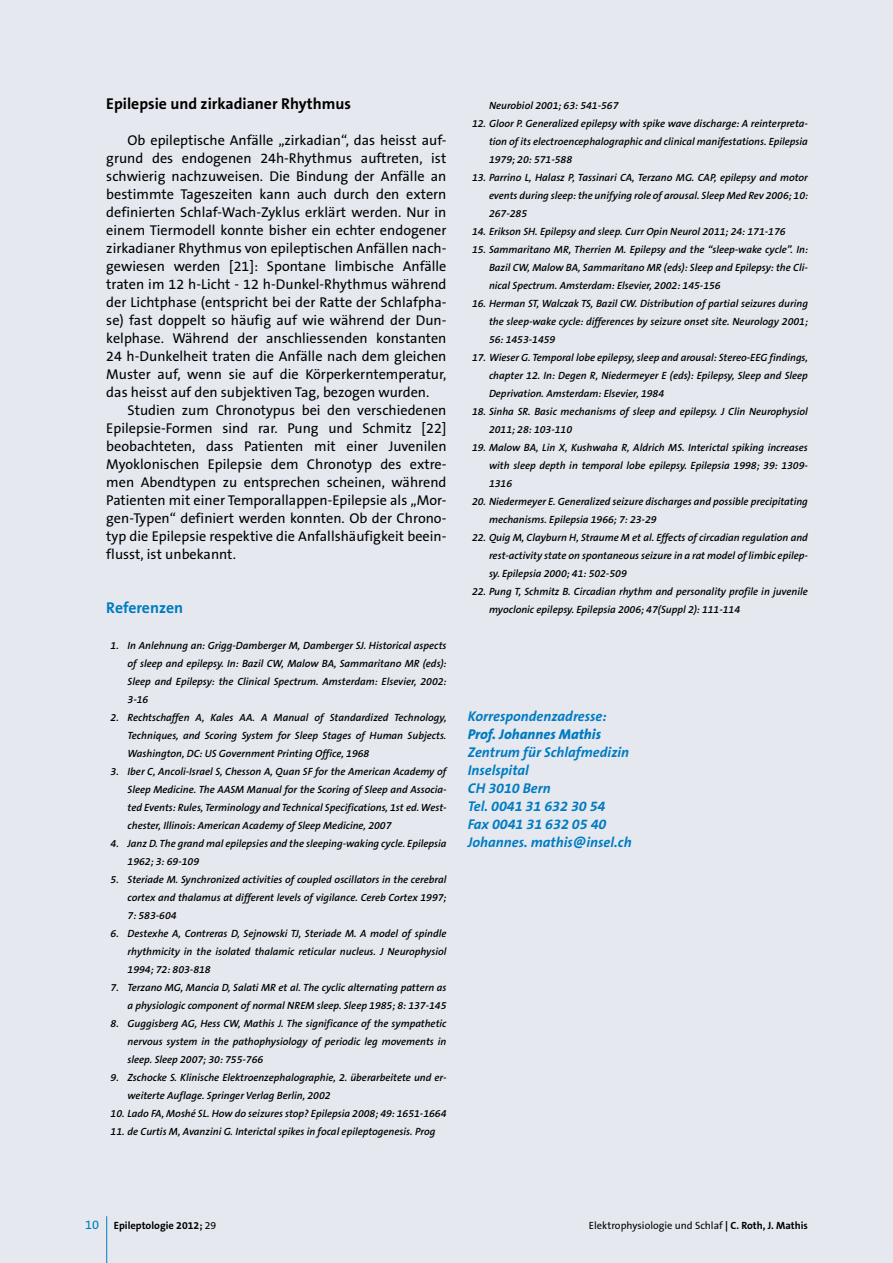
<style>
.page{position:relative;width:893px;height:1263px;background:#e5e9ef}
.page>*{position:absolute;margin:0;border:0;box-sizing:border-box;transform-origin:0 0}
.t1{font:700 15.75px "The Sans B7";color:#000}
.t2{font:700 15.75px "The Sans B7";color:#007bc2}
.t3{font:14.25px/18px "The Sans B5 Plain";color:#000;text-align:justify}
.t4{font:italic 700 14.25px/18px "The Sans B7";color:#007bc2}
.t5{font:italic 800 14.25px "The Sans B8";color:#007bc2}
.t6{font:italic 600 10.5px/18px "The Sans B6";color:#000;text-align:justify}
.t7{font:10.5px "The Sans B5 Plain";color:#000}
.t8{font:700 10.5px "The Sans B7";color:#000}
.s1{font-family:"The Sans B5 Plain";font-weight:400;font-size:12.75px;color:#007bc2}
.s2{font-family:"The Sans B5 Plain";font-weight:400}
.s3{font-family:"The Sans B7";font-weight:700}
</style>
<div class="page">
<hr style="left:106px;top:1216px;width:1px;height:47px;background:#007bc2">
<h1 class="t1" style="left:106px;top:96px;width:246px">Epilepsie und zirkadianer Rhythmus</h1>
<p class="t3" style="left:106px;top:132px;width:342px;text-indent:21px">Ob epileptische Anfälle „zirkadian“, das heisst auf&shy;grund des endogenen 24h-Rhythmus auftreten, ist schwierig nachzuweisen. Die Bindung der Anfälle an bestimmte Tageszeiten kann auch durch den extern definierten Schlaf-Wach-Zyklus erklärt werden. Nur in einem Tiermodell konnte bisher ein echter endogener zirkadianer Rhythmus von epileptischen Anfällen nach&shy;gewiesen werden [21]: Spontane limbische Anfälle traten im 12 h-Licht - 12 h-Dunkel-Rhythmus während der Lichtphase (entspricht bei der Ratte der Schlafpha&shy;se) fast doppelt so häufig auf wie während der Dun&shy;kelphase. Während der anschliessenden konstanten 24 h-Dunkelheit traten die Anfälle nach dem gleichen Muster auf, wenn sie auf die Körperkerntemperatur, das heisst auf den subjektiven Tag, bezogen wurden.</p>
<p class="t3" style="left:106px;top:402px;width:342px;text-indent:21px">Studien zum Chronotypus bei den verschiedenen Epilepsie-Formen sind rar. Pung und Schmitz [22] beobachteten, dass Patienten mit einer Juvenilen Myoklonischen Epilepsie dem Chronotyp des extre&shy;men Abendtypen zu entsprechen scheinen, während Patienten mit einer Temporallappen-Epilepsie als „Mor&shy;gen-Typen“ definiert werden konnten. Ob der Chrono&shy;typ die Epilepsie respektive die Anfallshäufigkeit beein&shy;flusst, ist unbekannt.</p>
<h1 class="t2" style="left:106px;top:600px;width:78px">Referenzen</h1>
<p class="t6" style="left:128px;top:637px;width:321px;text-indent:-17px">1. In Anlehnung an: Grigg-Damberger M, Damberger SJ. Historical aspects of sleep and epilepsy. In: Bazil CW, Malow BA, Sammaritano MR (eds):<br>Sleep and Epilepsy: the Clinical Spectrum. Amsterdam: Elsevier, 2002:<br>3-16</p>
<p class="t6" style="left:128px;top:709px;width:320px;text-indent:-17px">2. Rechtschaffen A, Kales AA. A Manual of Standardized Technology, Techniques, and Scoring System for Sleep Stages of Human Subjects.<br>Washington, DC: US Government Printing Office, 1968</p>
<p class="t6" style="left:128px;top:763px;width:320px;text-indent:-17px">3. Iber C, Ancoli-Israel S, Chesson A, Quan SF for the American Academy of Sleep Medicine. The AASM Manual for the Scoring of Sleep and Associa&shy;ted Events: Rules, Terminology and Technical Specifications, 1st ed. West&shy;chester, Illinois: American Academy of Sleep Medicine, 2007</p>
<p class="t6" style="left:128px;top:835px;width:320px;text-indent:-17px">4. Janz D. The grand mal epilepsies and the sleeping-waking cycle. Epilepsia<br>1962; 3: 69-109</p>
<p class="t6" style="left:128px;top:871px;width:321px;text-indent:-17px">5. Steriade M. Synchronized activities of coupled oscillators in the cerebral cortex and thalamus at different levels of vigilance. Cereb Cortex 1997; 7: 583-604</p>
<p class="t6" style="left:128px;top:925px;width:320px;text-indent:-17px">6. Destexhe A, Contreras D, Sejnowski TJ, Steriade M. A model of spindle rhythmicity in the isolated thalamic reticular nucleus. J Neurophysiol 1994; 72: 803-818</p>
<p class="t6" style="left:111px;top:979px;width:337px;text-align:right">7. Terzano MG, Mancia D, Salati MR et al. The cyclic alternating pattern as a physiologic component of normal NREM sleep. Sleep 1985; 8: 137-145</p>
<p class="t6" style="left:128px;top:1015px;width:320px;text-indent:-17px">8. Guggisberg AG, Hess CW, Mathis J. The significance of the sympathetic nervous system in the pathophysiology of periodic leg movements in sleep. Sleep 2007; 30: 755-766</p>
<p class="t6" style="left:128px;top:1069px;width:320px;text-indent:-17px">9. Zschocke S. Klinische Elektroenzephalographie, 2. überarbeitete und er&shy;weiterte Auflage. Springer Verlag Berlin, 2002</p>
<p class="t6" style="left:111px;top:1105px;width:337px">10. Lado FA, Moshé SL. How do seizures stop? Epilepsia 2008; 49: 1651-1664</p>
<p class="t6" style="left:111px;top:1123px;width:326px">11. de Curtis M, Avanzini G. Interictal spikes in focal epileptogenesis. Prog</p>
<p class="t6" style="left:489px;top:97px;width:131px">Neurobiol 2001; 63: 541-567</p>
<p class="t6" style="left:489px;top:115px;width:320px;text-indent:-17px">12. Gloor P. Generalized epilepsy with spike wave discharge: A reinterpreta&shy;tion of its electroencephalographic and clinical manifestations. Epilepsia 1979; 20: 571-588</p>
<p class="t6" style="left:489px;top:169px;width:321px;text-indent:-17px">13. Parrino L, Halasz P, Tassinari CA, Terzano MG. CAP, epilepsy and motor events during sleep: the unifying role of arousal. Sleep Med Rev 2006; 10:<br>267-285</p>
<p class="t6" style="left:472px;top:223px;width:315px">14. Erikson SH. Epilepsy and sleep. Curr Opin Neurol 2011; 24: 171-176</p>
<p class="t6" style="left:489px;top:241px;width:321px;text-indent:-17px">15. Sammaritano MR, Therrien M. Epilepsy and the “sleep-wake cycle”. In:<br>Bazil CW, Malow BA, Sammaritano MR (eds): Sleep and Epilepsy: the Cli&shy;nical Spectrum. Amsterdam: Elsevier, 2002: 145-156</p>
<p class="t6" style="left:489px;top:295px;width:321px;text-indent:-17px">16. Herman ST, Walczak TS, Bazil CW. Distribution of partial seizures during the sleep-wake cycle: differences by seizure onset site. Neurology 2001; 56: 1453-1459</p>
<p class="t6" style="left:489px;top:349px;width:320px;text-indent:-17px">17. Wieser G. Temporal lobe epilepsy, sleep and arousal: Stereo-EEG findings, chapter 12. In: Degen R, Niedermeyer E (eds): Epilepsy, Sleep and Sleep Deprivation. Amsterdam: Elsevier, 1984</p>
<p class="t6" style="left:489px;top:403px;width:320px;text-indent:-17px">18. Sinha SR. Basic mechanisms of sleep and epilepsy. J Clin Neurophysiol<br>2011; 28: 103-110</p>
<p class="t6" style="left:489px;top:439px;width:320px;text-indent:-17px">19. Malow BA, Lin X, Kushwaha R, Aldrich MS. Interictal spiking increases with sleep depth in temporal lobe epilepsy. Epilepsia 1998; 39: 1309- 1316</p>
<p class="t6" style="left:489px;top:493px;width:320px;text-indent:-17px">20. Niedermeyer E. Generalized seizure discharges and possible precipitating mechanisms. Epilepsia 1966; 7: 23-29</p>
<p class="t6" style="left:489px;top:529px;width:320px;text-indent:-17px">22. Quig M, Clayburn H, Straume M et al. Effects of circadian regulation and rest-activity state on spontaneous seizure in a rat model of limbic epilep&shy;sy. Epilepsia 2000; 41: 502-509</p>
<p class="t6" style="left:489px;top:583px;width:320px;text-indent:-17px">22. Pung T, Schmitz B. Circadian rhythm and personality profile in juvenile myoclonic epilepsy. Epilepsia 2006; 47(Suppl 2): 111-114</p>
<h2 class="t4" style="left:468px;top:708px;width:140px">Korrespondenzadresse:</h2>
<h2 class="t5" style="left:468px;top:727px;width:135px">Prof. Johannes Mathis</h2>
<h2 class="t4" style="left:468px;top:744px;width:165px">Zentrum für Schlafmedizin<br>Inselspital<br>CH 3010 Bern<br>Tel. 0041 31 632 30 54<br>Fax 0041 31 632 05 40<br>Johannes. mathis@insel.ch</h2>
<p class="t8" style="left:85px;top:1220px;width:133px"><span class="s1">10</span> Epileptologie 2012; <span class="s2">29</span></p>
<p class="t7" style="left:589px;top:1220px;width:220px">Elektrophysiologie und Schlaf <span class="s3">| C. Roth, J. Mathis</span></p>
</div>
